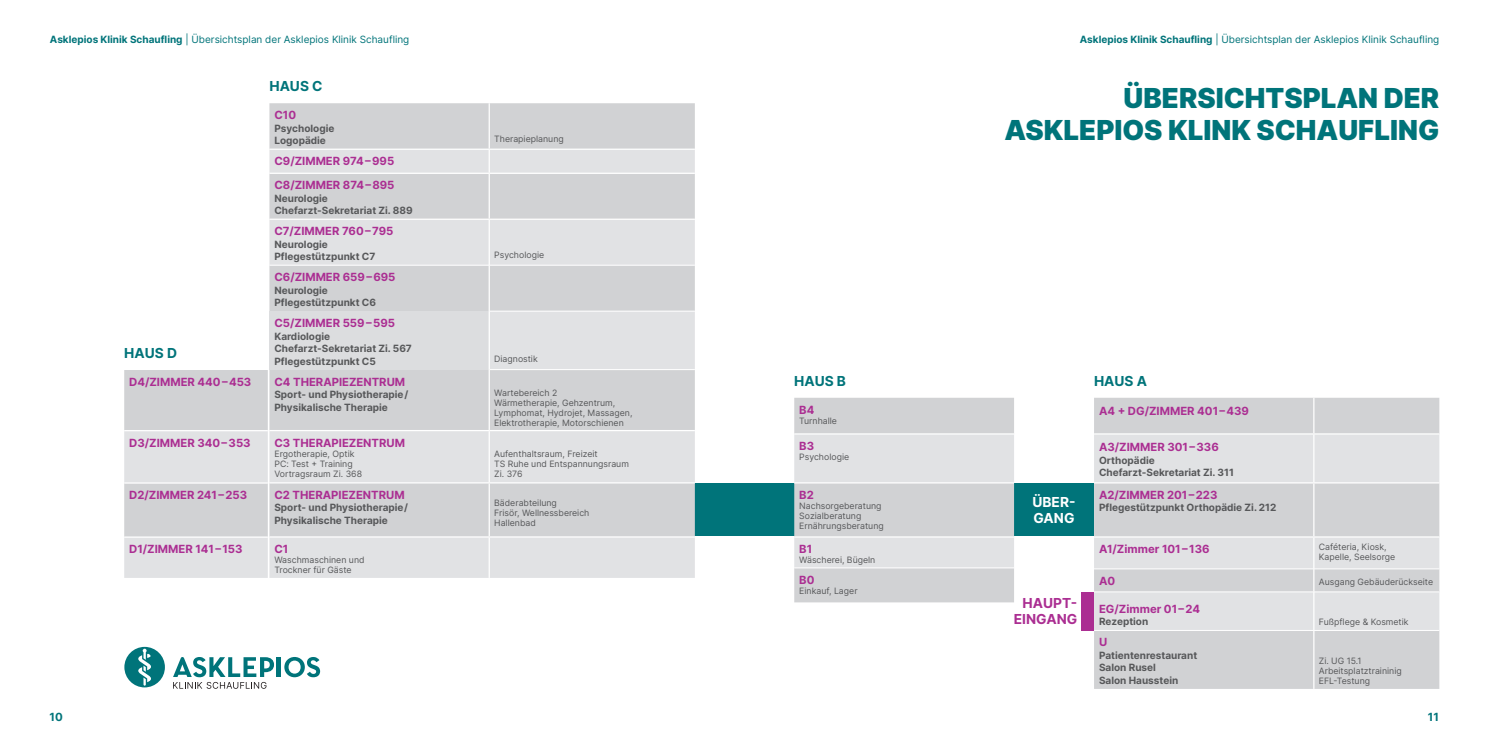
<style>
.page{position:relative;width:1489px;height:745px;background:#fff}
.page>*{position:absolute;margin:0;border:0;box-sizing:border-box;transform-origin:0 0}
.t1{font:900 27.5px/32.5px "Inter";color:#00747a;text-align:right}
.t2{font:700 13.75px "Inter";color:#00747a}
.t3{font:700 13.75px/16.2px "Inter";color:#ab2e92;text-align:right}
.t4{font:700 13.75px/16.2px "Inter";color:#fff}
.t5{font:700 11.25px/24px "Inter";color:#ab2e92}
.t6{font:700 11.25px "Inter";color:#00747a}
.t7{font:700 10px/12.5px "Inter";color:#57585a}
.t8{font:10px "Inter";color:#00747a}
.t9{font:8.75px/10px "Inter";color:#57585a}
.s1{font-weight:700}
</style>
<div class="page">
<hr style="left:277px;top:656px;width:4px;height:20px;background:#00747a">
<svg style="left:284px;top:657px;width:36px;height:19px"></svg>
<svg style="left:173px;top:657px;width:101px;height:31px"></svg>
<div style="left:124px;top:646px;width:41px;height:41px;background:#00747a;border-radius:50%"></div>
<svg style="left:138px;top:648px;width:13px;height:37px"></svg>
<div style="left:694px;top:483px;width:399px;height:53px;background:#00747a"></div>
<div style="left:269px;top:103px;width:425px;height:45px;background:#d1d2d4"></div>
<svg style="left:269px;top:150px;width:425px;height:427px;background:#d8d9db"></svg>
<div style="left:269px;top:311px;width:220px;height:58px;background:#dcdddf"></div>
<hr style="left:488px;top:103px;width:2px;height:45px;background:#fff">
<hr style="left:488px;top:150px;width:2px;height:22px;background:#fff">
<hr style="left:269px;top:172px;width:220px;height:2px;background:#fff">
<hr style="left:489px;top:172px;width:205px;height:2px;background:#fff">
<hr style="left:488px;top:174px;width:2px;height:44px;background:#fff">
<hr style="left:269px;top:218px;width:220px;height:2px;background:#fff">
<hr style="left:489px;top:218px;width:205px;height:2px;background:#fff">
<hr style="left:488px;top:220px;width:2px;height:45px;background:#fff">
<hr style="left:488px;top:265px;width:2px;height:46px;background:#fff">
<hr style="left:488px;top:369px;width:2px;height:60px;background:#fff">
<hr style="left:269px;top:429px;width:220px;height:2px;background:#fff">
<hr style="left:489px;top:429px;width:205px;height:2px;background:#fff">
<hr style="left:488px;top:431px;width:2px;height:51px;background:#fff">
<hr style="left:269px;top:482px;width:220px;height:1px;background:#fff">
<hr style="left:489px;top:482px;width:205px;height:1px;background:#fff">
<hr style="left:488px;top:483px;width:2px;height:53px;background:#fff">
<hr style="left:269px;top:536px;width:220px;height:1px;background:#fff">
<hr style="left:489px;top:536px;width:205px;height:1px;background:#fff">
<hr style="left:488px;top:537px;width:2px;height:40px;background:#fff">
<hr style="left:269px;top:265px;width:220px;height:1px;background:#fff">
<hr style="left:489px;top:265px;width:205px;height:1px;background:#fff">
<hr style="left:490px;top:311px;width:204px;height:1px;background:#fff">
<hr style="left:490px;top:369px;width:204px;height:1px;background:#fff">
<hr style="left:488px;top:311px;width:2px;height:58px;background:#fff">
<svg style="left:124px;top:370px;width:144px;height:207px;background:#d8d9db"></svg>
<hr style="left:124px;top:430px;width:144px;height:1px;background:#fff">
<hr style="left:124px;top:482px;width:144px;height:1px;background:#fff">
<hr style="left:124px;top:536px;width:144px;height:1px;background:#fff">
<div style="left:794px;top:397px;width:220px;height:205px;background:#d1d2d4"></div>
<svg style="left:794px;top:434px;width:220px;height:133px;background:#dadbdd"></svg>
<hr style="left:794px;top:433px;width:220px;height:1px;background:#fff">
<hr style="left:794px;top:482px;width:220px;height:1px;background:#fff">
<hr style="left:794px;top:536px;width:220px;height:1px;background:#fff">
<hr style="left:794px;top:567px;width:220px;height:1px;background:#fff">
<div style="left:1093px;top:397px;width:346px;height:291px;background:#d1d2d4"></div>
<svg style="left:1093px;top:434px;width:346px;height:195px;background:#dbdcde"></svg>
<hr style="left:1313px;top:397px;width:1px;height:36px;background:#fff">
<hr style="left:1093px;top:433px;width:220px;height:1px;background:#fff">
<hr style="left:1313px;top:433px;width:126px;height:1px;background:#fff">
<hr style="left:1313px;top:434px;width:1px;height:48px;background:#fff">
<hr style="left:1093px;top:482px;width:220px;height:1px;background:#fff">
<hr style="left:1313px;top:482px;width:126px;height:1px;background:#fff">
<hr style="left:1313px;top:483px;width:1px;height:53px;background:#fff">
<hr style="left:1093px;top:536px;width:220px;height:1px;background:#fff">
<hr style="left:1313px;top:536px;width:126px;height:1px;background:#fff">
<hr style="left:1313px;top:537px;width:1px;height:31px;background:#fff">
<svg style="left:1313px;top:569px;width:1px;height:22px"></svg>
<hr style="left:1313px;top:591px;width:1px;height:39px;background:#fff">
<hr style="left:1313px;top:630px;width:1px;height:58px;background:#fff">
<hr style="left:1093px;top:568px;width:220px;height:1px;background:#fff">
<hr style="left:1313px;top:568px;width:126px;height:1px;background:#fff">
<hr style="left:1093px;top:591px;width:220px;height:1px;background:#fff">
<hr style="left:1313px;top:591px;width:126px;height:1px;background:#fff">
<hr style="left:1093px;top:629px;width:220px;height:1px;background:#fff">
<hr style="left:1313px;top:629px;width:126px;height:1px;background:#fff">
<div style="left:1081px;top:591px;width:12px;height:38px;background:#ab2e92"></div>
<p class="t8" style="left:50px;top:32px;width:361px"><span class="s1">Asklepios Klinik Schaufling</span> | Übersichtsplan der Asklepios Klinik Schaufling</p>
<h2 class="t2" style="left:124px;top:343px;width:54px">HAUS D</h2>
<p class="t5" style="left:129px;top:369px;width:124px">D4/ZIMMER 440–453</p>
<p class="t5" style="left:129px;top:430px;width:123px">D3/ZIMMER 340–353</p>
<p class="t5" style="left:129px;top:482px;width:119px">D2/ZIMMER 241–253</p>
<p class="t5" style="left:129px;top:536px;width:115px">D1/ZIMMER 141 – 153</p>
<h2 class="t2" style="left:269px;top:76px;width:55px">HAUS C</h2>
<p class="t5" style="left:274px;top:103px;width:23px">C10</p>
<p class="t7" style="left:274px;top:121px;width:61px">Psychologie<br>Logopädie</p>
<p class="t9" style="left:494px;top:133px;width:71px">Therapieplanung</p>
<p class="t5" style="left:274px;top:149px;width:122px">C9/ZIMMER 974–995<br>C8/ZIMMER 874–895</p>
<p class="t7" style="left:274px;top:191px;width:140px">Neurologie<br>Chefarzt-Sekretariat Zi. 889</p>
<p class="t5" style="left:274px;top:219px;width:121px">C7/ZIMMER 760–795</p>
<p class="t7" style="left:274px;top:237px;width:102px">Neurologie<br>Pflegestützpunkt C7</p>
<p class="t9" style="left:494px;top:249px;width:51px">Psychologie</p>
<p class="t5" style="left:274px;top:264px;width:123px">C6/ZIMMER 659–695</p>
<p class="t7" style="left:274px;top:283px;width:103px">Neurologie<br>Pflegestützpunkt C6</p>
<p class="t5" style="left:274px;top:310px;width:122px">C5/ZIMMER 559–595</p>
<p class="t7" style="left:274px;top:329px;width:139px">Kardiologie<br>Chefarzt-Sekretariat Zi. 567<br>Pflegestützpunkt C5</p>
<p class="t9" style="left:494px;top:353px;width:45px">Diagnostik</p>
<p class="t5" style="left:274px;top:369px;width:132px">C4 THERAPIEZENTRUM</p>
<p class="t7" style="left:274px;top:387px;width:135px">Sport- und Physiotherapie/<br>Physikalische Therapie</p>
<p class="t9" style="left:494px;top:387px;width:140px">Wartebereich 2<br>Wärmetherapie, Gehzentrum,<br>Lymphomat, Hydrojet, Massagen,<br>Elektrotherapie, Motorschienen</p>
<p class="t5" style="left:274px;top:430px;width:132px">C3 THERAPIEZENTRUM</p>
<p class="t9" style="left:274px;top:448px;width:89px">Ergotherapie, Optik<br>PC: Test + Training<br>Vortragsraum Zi. 368</p>
<p class="t9" style="left:494px;top:448px;width:136px">Aufenthaltsraum, Freizeit<br>TS Ruhe und Entspannungsraum<br>Zi. 376</p>
<p class="t5" style="left:274px;top:482px;width:132px">C2 THERAPIEZENTRUM</p>
<p class="t7" style="left:274px;top:501px;width:135px">Sport- und Physiotherapie/<br>Physikalische Therapie</p>
<p class="t9" style="left:494px;top:497px;width:97px">Bäderabteilung<br>Frisör, Wellnessbereich<br>Hallenbad</p>
<p class="t5" style="left:274px;top:536px;width:15px">C1</p>
<p class="t9" style="left:274px;top:554px;width:92px">Waschmaschinen und<br>Trockner für Gäste</p>
<h2 class="t2" style="left:794px;top:371px;width:53px">HAUS B</h2>
<p class="t5" style="left:799px;top:397px;width:17px">B4</p>
<p class="t9" style="left:799px;top:415px;width:39px">Turnhalle</p>
<p class="t5" style="left:799px;top:433px;width:16px">B3</p>
<p class="t9" style="left:799px;top:451px;width:51px">Psychologie</p>
<p class="t5" style="left:799px;top:482px;width:16px">B2</p>
<p class="t9" style="left:799px;top:500px;width:86px">Nachsorgeberatung<br>Sozialberatung<br>Ernährungsberatung</p>
<p class="t5" style="left:799px;top:536px;width:14px">B1</p>
<p class="t9" style="left:799px;top:554px;width:78px">Wäscherei, Bügeln</p>
<p class="t5" style="left:799px;top:567px;width:17px">B0</p>
<p class="t9" style="left:799px;top:585px;width:60px">Einkauf, Lager</p>
<p class="t8" style="left:1079px;top:32px;width:361px"><span class="s1">Asklepios Klinik Schaufling</span> | Übersichtsplan der Asklepios Klinik Schaufling</p>
<h1 class="t1" style="left:1004px;top:81px;width:436px">ÜBERSICHTSPLAN DER<br>ASKLEPIOS KLINK SCHAUFLING</h1>
<h2 class="t4" style="left:1032px;top:493px;width:45px">ÜBER-<br>GANG</h2>
<h2 class="t3" style="left:1013px;top:594px;width:65px">HAUPT-<br>EINGANG</h2>
<h2 class="t2" style="left:1093px;top:371px;width:55px">HAUS A</h2>
<p class="t5" style="left:1098px;top:398px;width:151px">A4 + DG/ZIMMER 401–439</p>
<p class="t5" style="left:1098px;top:434px;width:121px">A3/ZIMMER 301 –336</p>
<p class="t7" style="left:1098px;top:453px;width:136px">Orthopädie<br>Chefarzt-Sekretariat Zi. 311</p>
<p class="t5" style="left:1098px;top:482px;width:120px">A2/ZIMMER 201–223</p>
<p class="t7" style="left:1098px;top:501px;width:179px">Pflegestützpunkt Orthopädie Zi. 212</p>
<p class="t5" style="left:1098px;top:536px;width:112px">A1/Zimmer 101 –136</p>
<p class="t9" style="left:1318px;top:541px;width:78px">Caféteria, Kiosk,<br>Kapelle, Seelsorge</p>
<p class="t5" style="left:1098px;top:568px;width:18px">A0</p>
<p class="t9" style="left:1318px;top:576px;width:116px">Ausgang Gebäuderückseite</p>
<p class="t5" style="left:1098px;top:596px;width:103px">EG/Zimmer 01–24</p>
<p class="t7" style="left:1098px;top:615px;width:51px">Rezeption</p>
<p class="t9" style="left:1318px;top:616px;width:91px">Fußpflege &amp; Kosmetik</p>
<p class="t5" style="left:1098px;top:629px;width:10px">U</p>
<p class="t7" style="left:1098px;top:648px;width:100px">Patientenrestaurant<br>Salon Rusel<br>Salon Hausstein</p>
<p class="t9" style="left:1318px;top:655px;width:84px">Zi. UG 15.1<br>Arbeitsplatztraininig<br>EFL-Testung</p>
<p class="t6" style="left:50px;top:708px;width:15px">10</p>
<p class="t6" style="left:1427px;top:708px;width:13px">11</p>
</div>
